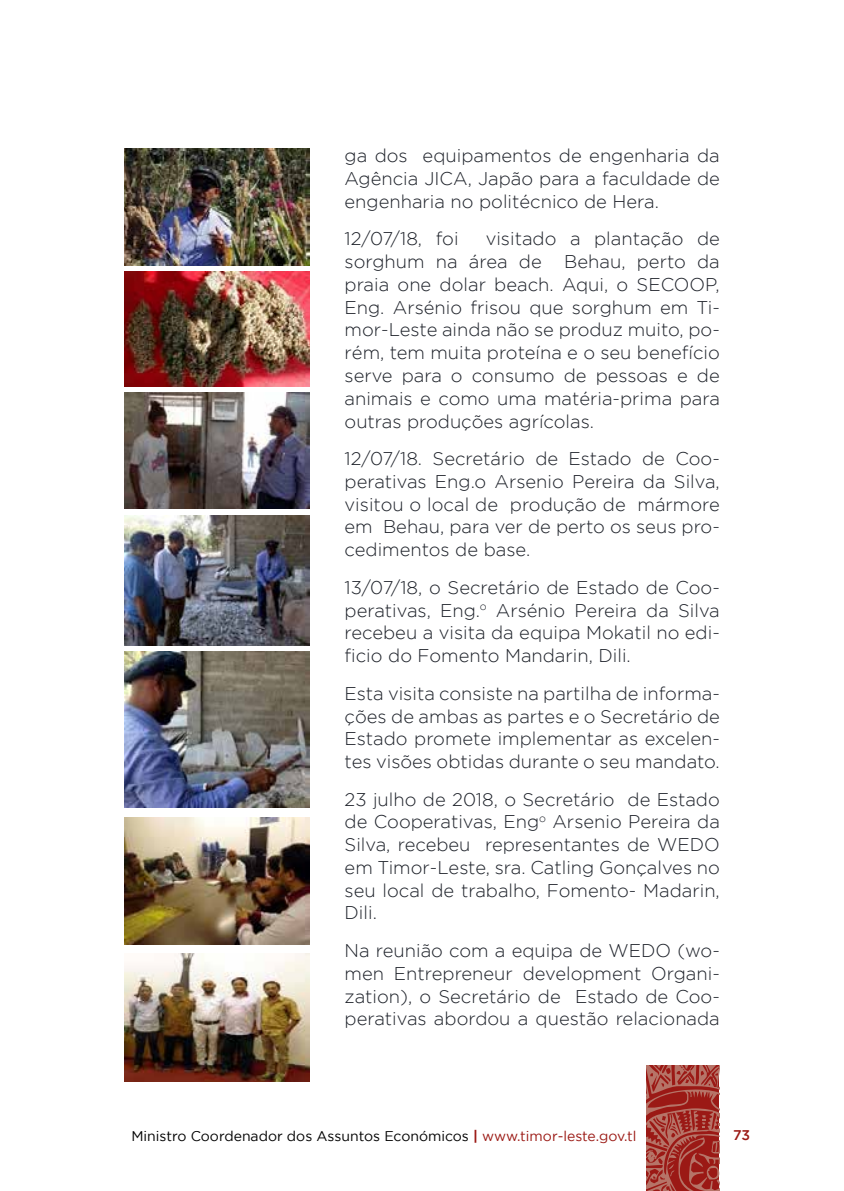
<style>
.page{position:relative;width:844px;height:1191px;background:#fff}
.page>*{position:absolute;margin:0;border:0;box-sizing:border-box;transform-origin:0 0}
.t1{font:300 18.38px/22.8px "Gotham";color:#1d2129;text-align:justify}
.t2{font:14px "Gotham";color:#000}
.t3{font:500 14px "Gotham";color:#9b1914}
.s1{font-weight:700;color:#9b1914}
.s2{color:#9b1914}
</style>
<div class="page">
<svg style="left:646px;top:1065px;width:73px;height:126px;background:#a53d36"></svg>
<img style="left:124px;top:149px;width:186px;height:116px">
<img style="left:124px;top:272px;width:186px;height:114px">
<img style="left:124px;top:392px;width:186px;height:117px">
<img style="left:124px;top:515px;width:186px;height:130px">
<img style="left:124px;top:651px;width:186px;height:157px">
<img style="left:124px;top:817px;width:186px;height:127px">
<img style="left:124px;top:953px;width:186px;height:128px">
<p class="t1" style="left:344px;top:144px;width:376px">ga dos equipamentos de engenharia da Agência JICA, Japão para a faculdade de engenharia no politécnico de Hera.</p>
<p class="t1" style="left:344px;top:227px;width:115px">12/07/18, foi</p>
<p class="t1" style="left:344px;top:227px;width:377px;text-indent:141px">visitado a plantação de sorghum na área de Behau, perto da praia one dolar beach. Aqui, o SECOOP, Eng. Arsénio frisou que sorghum em Ti&shy;mor-Leste ainda não se produz muito, po&shy;rém, tem muita proteína e o seu benefício serve para o consumo de pessoas e de animais e como uma matéria-prima para outras produções agrícolas.</p>
<p class="t1" style="left:344px;top:447px;width:376px">12/07/18. Secretário de Estado de Coo&shy;perativas Eng.o Arsenio Pereira da Silva, visitou o local de produção de mármore em Behau, para ver de perto os seus pro&shy;cedimentos de base.</p>
<p class="t1" style="left:344px;top:576px;width:376px">13/07/18, o Secretário de Estado de Coo&shy;perativas, Eng.<sup>o</sup> Arsénio Pereira da Silva recebeu a visita da equipa Mokatil no edi&shy;ficio do Fomento Mandarin, Dili.</p>
<p class="t1" style="left:344px;top:681px;width:377px">Esta visita consiste na partilha de informa&shy;ções de ambas as partes e o Secretário de Estado promete implementar as excelen&shy;tes visões obtidas durante o seu mandato.</p>
<p class="t1" style="left:344px;top:787px;width:376px">23 julho de 2018, o Secretário de Estado de Cooperativas, Eng<sup>o</sup> Arsenio Pereira da Silva, recebeu representantes de WEDO em Timor-Leste, sra. Catling Gonçalves no seu local de trabalho, Fomento- Madarin, Dili.</p>
<p class="t1" style="left:344px;top:939px;width:376px">Na reunião com a equipa de WEDO (wo&shy;men Entrepreneur development Organi&shy;zation), o Secretário de Estado de Coo&shy;perativas abordou a questão relacionada</p>
<p class="t2" style="left:131px;top:1128px;width:506px">Ministro Coordenador dos Assuntos Económicos <span class="s1">|</span> <span class="s2">www.timor-leste.gov.tl</span></p>
<p class="t3" style="left:733px;top:1127px;width:18px">73</p>
</div>
